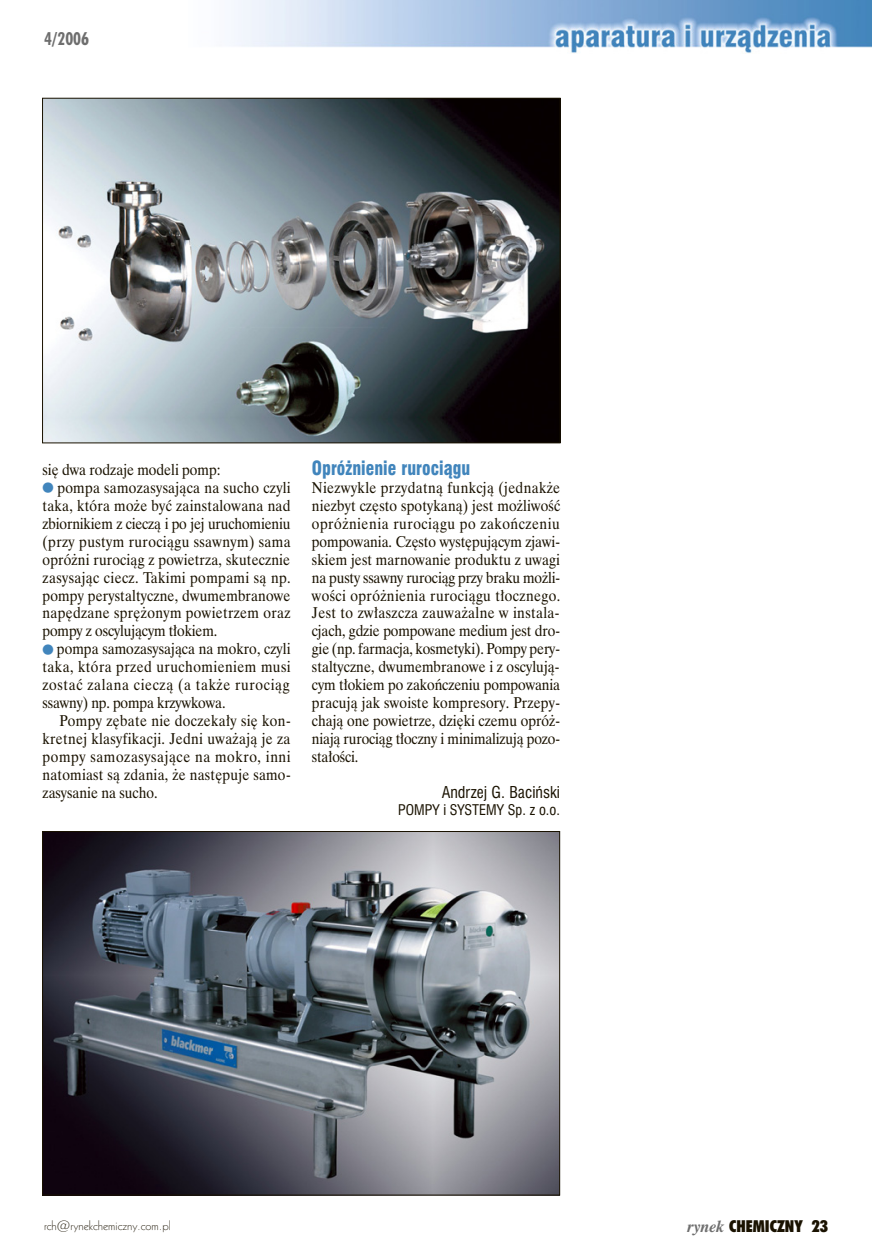
<style>
.page{position:relative;width:872px;height:1255px;background:#fff}
.page>*{position:absolute;margin:0;border:0;box-sizing:border-box;transform-origin:0 0}
.t1{font:18px "Swis 721 Blk Cn PL";color:#4185bc;scale:.9 1}
.t2{font:18px "Futura Bd Cn PL Regular A";color:#6e6e6e}
.t3{font:16.5px "Futura X Blk Cn PL Regular A";color:#1a1200}
.t4{font:15px/18px "Dutch 801 Rm PL";letter-spacing:.02em;color:#1a1200;text-align:justify;scale:.9 1}
.t5{font:15px "Dutch 801 Rm PL";letter-spacing:-.01em;color:#1a1200;scale:.9 1}
.t6{font:15px "Dutch 801 Rm PL";color:#1a1200;scale:.9 1}
.t7{font:15px "Dutch 801 Rm PL";letter-spacing:.045em;color:#1a1200;scale:.9 1}
.t8{font:15px "Dutch 801 Rm PL";letter-spacing:.04em;color:#1a1200;scale:.9 1}
.t9{font:15px "Swis 721 Cn PL";color:#1a1200}
.t10{font:13.5px "Swis 721 Cn PL";color:#1a1200}
.t11{font:12px "Geometr 231 Lt PL";color:#1a1200}
.s1{font-family:"Dutch 801 Rm PL";font-weight:700;font-style:italic;font-size:15px;color:#6e6e6e}
</style>
<div class="page">
<img style="left:232px;top:0;width:640px;height:53px">
<img style="left:44px;top:100px;width:514px;height:341px">
<img style="left:44px;top:833px;width:514px;height:360px">
<p class="t2" style="left:44px;top:27px;width:47px">4/2006</p>
<p class="t6" style="left:43px;top:460px;width:199px">się dwa rodzaje modeli pomp:</p>
<p class="t4" style="left:57px;top:478px;width:261px">pompa samozasysająca na sucho czyli</p>
<p class="t4" style="left:43px;top:496px;width:277px">taka, która może być zainstalowana nad</p>
<p class="t5" style="left:43px;top:513px;width:277px">zbiornikiem z cieczą i po jej uruchomieniu</p>
<p class="t4" style="left:43px;top:532px;width:277px">(przy pustym rurociągu ssawnym) sama</p>
<p class="t4" style="left:43px;top:550px;width:277px">opróżni rurociąg z powietrza, skutecznie</p>
<p class="t4" style="left:43px;top:568px;width:277px">zasysając ciecz. Takimi pompami są np.</p>
<p class="t4" style="left:43px;top:586px;width:277px">pompy perystaltyczne, dwumembranowe</p>
<p class="t4" style="left:43px;top:604px;width:277px">napędzane sprężonym powietrzem oraz</p>
<p class="t5" style="left:43px;top:621px;width:196px">pompy z oscylującym tłokiem.</p>
<p class="t6" style="left:57px;top:639px;width:261px">pompa samozasysająca na mokro, czyli</p>
<p class="t4" style="left:43px;top:657px;width:277px">taka, która przed uruchomieniem musi</p>
<p class="t7" style="left:43px;top:675px;width:276px">zostać zalana cieczą (a także rurociąg</p>
<p class="t5" style="left:43px;top:693px;width:205px">ssawny) np. pompa krzywkowa.</p>
<p class="t4" style="left:60px;top:711px;width:258px">Pompy zębate nie doczekały się kon-</p>
<p class="t4" style="left:43px;top:729px;width:277px">kretnej klasyfikacji. Jedni uważają je za</p>
<p class="t8" style="left:43px;top:747px;width:277px">pompy samozasysające na mokro, inni</p>
<p class="t4" style="left:43px;top:765px;width:277px">natomiast są zdania, że następuje samo-</p>
<p class="t6" style="left:43px;top:783px;width:129px">zasysanie na sucho.</p>
<p class="t1" style="left:312px;top:456px;width:178px">Opróżnienie rurociągu</p>
<p class="t4" style="left:312px;top:478px;width:277px">Niezwykle przydatną funkcją (jednakże niezbyt często spotykaną) jest możliwość opróżnienia rurociągu po zakończeniu pompowania. Często występującym zjawi&shy;skiem jest marnowanie produktu z uwagi na pusty ssawny rurociąg przy braku możli&shy;wości opróżnienia rurociągu tłocznego.<br>Jest to zwłaszcza zauważalne w instala&shy;cjach, gdzie pompowane medium jest dro&shy;gie (np. farmacja, kosmetyki). Pompy pery&shy;staltyczne, dwumembranowe i z oscylują&shy;cym tłokiem po zakończeniu pompowania pracują jak swoiste kompresory. Przepy&shy;chają one powietrze, dzięki czemu opróż&shy;niają rurociąg tłoczny i minimalizują pozo&shy;stałości.</p>
<p class="t9" style="left:442px;top:783px;width:120px">Andrzej G. Baciński</p>
<p class="t10" style="left:398px;top:800px;width:163px">POMPY i SYSTEMY Sp. z o.o.</p>
<p class="t11" style="left:44px;top:1216px;width:128px">rch@rynekchemiczny.com.pl</p>
<p class="t3" style="left:687px;top:1216px;width:142px"><span class="s1">rynek</span> CHEMICZNY 23</p>
</div>
